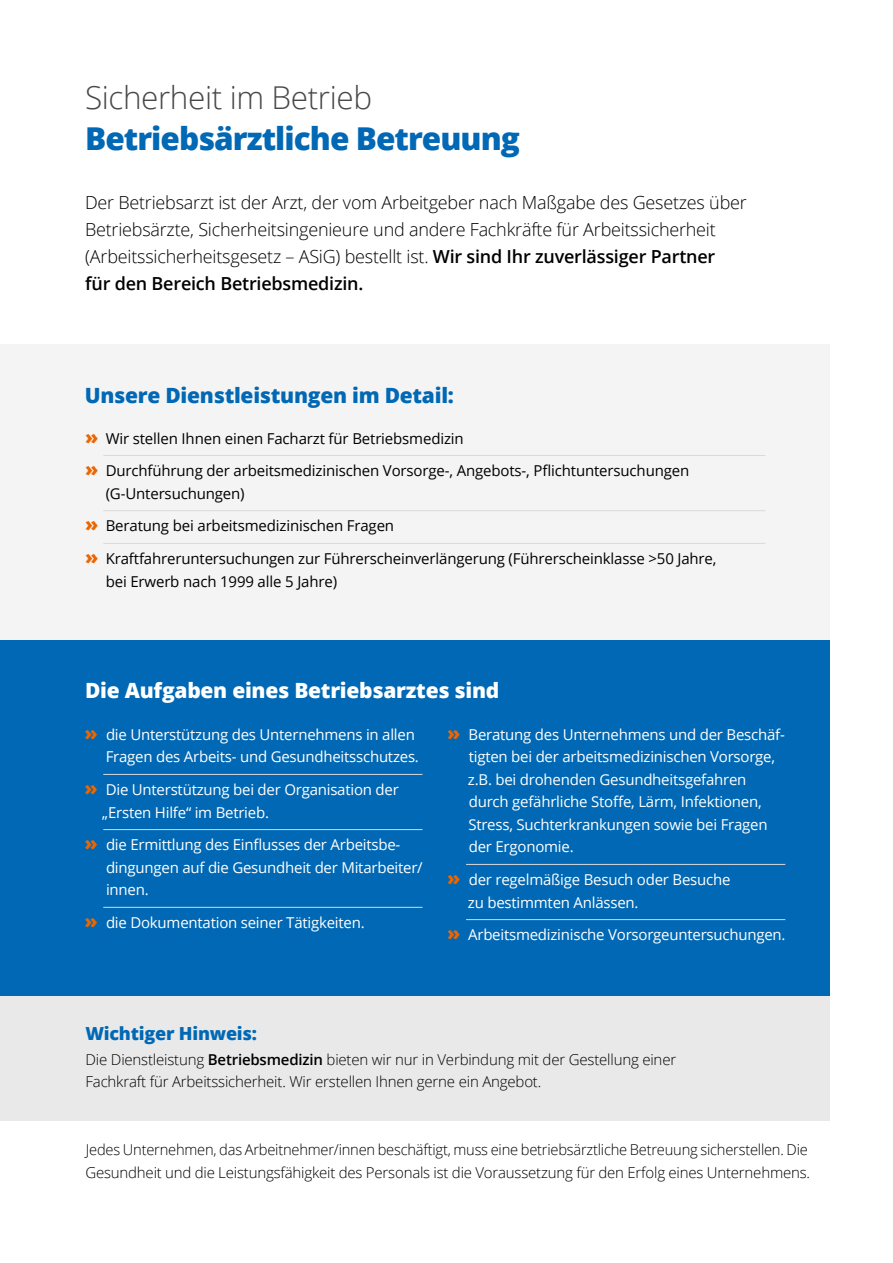
<style>
.page{position:relative;width:893px;height:1263px;background:#fff}
.page>*{position:absolute;margin:0;border:0;box-sizing:border-box;transform-origin:0 0}
.t1{font:800 31.5px "Open Sans";letter-spacing:-.03em;color:#0068b4}
.t2{font:300 31.5px "Open Sans";letter-spacing:-.015em;color:#484847}
.t3{font:800 21px "Open Sans";letter-spacing:-.01em;color:#fff}
.t4{font:800 21px "Open Sans";letter-spacing:-.01em;color:#0068b4}
.t5{font:300 18px/27px "Open Sans";letter-spacing:-.01em;color:#000}
.t6{font:800 18px "Open Sans";letter-spacing:-.01em;color:#0068b4}
.t7{font:15px/22.5px "Open Sans";letter-spacing:-.015em;color:#fff}
.t8{font:300 15px/22.5px "Open Sans";letter-spacing:-.01em;color:#000}
.t9{font:15px/32.7px "Open Sans";letter-spacing:-.01em;color:#000}
.s1{font-weight:600}
.s2{font-weight:800;font-size:19.5px;color:#ec6500}
</style>
<div class="page">
<div style="left:0;top:344px;width:829px;height:328px;background:#f4f4f4"></div>
<div style="left:0;top:640px;width:829px;height:356px;background:#0068b4"></div>
<hr style="left:103px;top:455px;width:662px;height:1px;background:#d9dada">
<hr style="left:103px;top:510px;width:662px;height:1px;background:#d9dada">
<hr style="left:103px;top:543px;width:662px;height:1px;background:#d9dada">
<hr style="left:103px;top:774px;width:320px;height:1px;background:#d9dada">
<hr style="left:103px;top:829px;width:320px;height:1px;background:#d9dada">
<hr style="left:103px;top:907px;width:320px;height:1px;background:#d9dada">
<hr style="left:466px;top:864px;width:319px;height:1px;background:#d9dada">
<hr style="left:466px;top:919px;width:319px;height:1px;background:#d9dada">
<div style="left:0;top:996px;width:829px;height:125px;background:#e9e9e9"></div>
<h1 class="t2" style="left:85px;top:76px;width:289px">Sicherheit im Betrieb</h1>
<h1 class="t1" style="left:85px;top:114px;width:436px">Betriebsärztliche Betreuung</h1>
<p class="t5" style="left:85px;top:189px;width:663px">Der Betriebsarzt ist der Arzt, der vom Arbeitgeber nach Maßgabe des Gesetzes über Betriebsärzte, Sicherheitsingenieure und andere Fachkräfte für Arbeitssicherheit (Arbeitssicherheitsgesetz – ASiG) bestellt ist. <span class="s1">Wir sind Ihr zuverlässiger Partner<br>für den Bereich Betriebsmedizin.</span></p>
<h2 class="t4" style="left:85px;top:379px;width:371px">Unsere Dienstleistungen im Detail:</h2>
<p class="t9" style="left:85px;top:421px;width:605px"><span class="s2">»</span> Wir stellen Ihnen einen Facharzt für Betriebsmedizin<br><span class="s2">»</span> Durchführung der arbeitsmedizinischen Vorsorge-, Angebots-, Pflichtuntersuchungen</p>
<p class="t9" style="left:85px;top:476px;width:633px;text-indent:20px">(G-Untersuchungen)<br><span class="s2">»</span> Beratung bei arbeitsmedizinischen Fragen<br><span class="s2">»</span> Kraftfahreruntersuchungen zur Führerscheinverlängerung (Führerscheinklasse &gt;50 Jahre,</p>
<p class="t9" style="left:106px;top:564px;width:233px">bei Erwerb nach 1999 alle 5 Jahre)</p>
<h2 class="t3" style="left:85px;top:675px;width:416px">Die Aufgaben eines Betriebsarztes sind</h2>
<p class="t7" style="left:84px;top:723px;width:336px;text-align:right"><span class="s2">»</span> die Unterstützung des Unternehmens in allen<br>Fragen des Arbeits- und Gesundheitsschutzes.</p>
<p class="t7" style="left:102px;top:778px;width:298px;text-indent:-18px"><span class="s2">»</span> Die Unterstützung bei der Organisation der „Ersten Hilfe“ im Betrieb.</p>
<p class="t7" style="left:106px;top:833px;width:318px;text-indent:-22px"><span class="s2">»</span> die Ermittlung des Einflusses der Arbeitsbe&shy;dingungen auf die Gesundheit der Mitarbeiter/ innen.</p>
<p class="t7" style="left:84px;top:911px;width:282px"><span class="s2">»</span> die Dokumentation seiner Tätigkeiten.</p>
<p class="t7" style="left:468px;top:723px;width:318px;text-indent:-21px"><span class="s2">»</span> Beratung des Unternehmens und der Beschäf&shy;tigten bei der arbeitsmedizinischen Vorsorge, z.B. bei drohenden Gesundheitsgefahren durch gefährliche Stoffe, Lärm, Infektionen, Stress, Suchterkrankungen sowie bei Fragen der Ergonomie.</p>
<p class="t7" style="left:468px;top:868px;width:264px;text-indent:-21px"><span class="s2">»</span> der regelmäßige Besuch oder Besuche zu bestimmten Anlässen.</p>
<p class="t7" style="left:447px;top:923px;width:340px"><span class="s2">»</span> Arbeitsmedizinische Vorsorgeuntersuchungen.</p>
<p class="t6" style="left:85px;top:1020px;width:173px">Wichtiger Hinweis:</p>
<p class="t8" style="left:86px;top:1048px;width:592px">Die Dienstleistung <span class="s1">Betriebsmedizin</span> bieten wir nur in Verbindung mit der Gestellung einer<br>Fachkraft für Arbeitssicherheit. Wir erstellen Ihnen gerne ein Angebot.</p>
<p class="t8" style="left:85px;top:1138px;width:726px">Jedes Unternehmen, das Arbeitnehmer/innen beschäftigt, muss eine betriebsärztliche Betreuung sicherstellen. Die<br>Gesundheit und die Leistungsfähigkeit des Personals ist die Voraussetzung für den Erfolg eines Unternehmens.</p>
</div>
